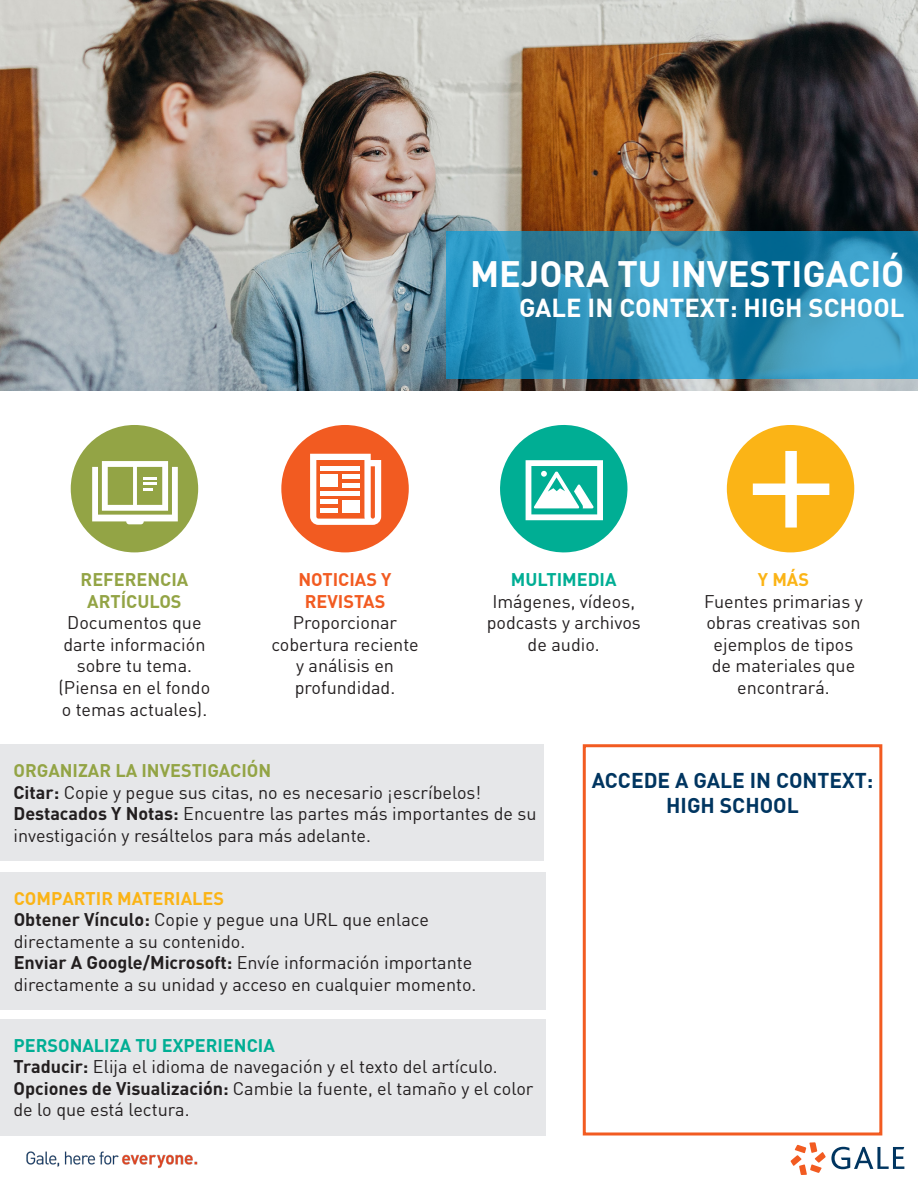
<style>
.page{position:relative;width:918px;height:1188px;background:#fff}
.page>*{position:absolute;margin:0;border:0;box-sizing:border-box;transform-origin:0 0}
.t1{font:700 36px "DIN";color:#fff}
.t2{font:700 25.5px "DIN";color:#fff}
.t3{font:700 21px/25.2px "DIN";color:#003560;text-align:center}
.t4{font:18px/21.6px "DIN";color:#231f20;text-align:center}
.t5{font:700 18px/21.6px "DIN";color:#93a445;text-align:center}
.t6{font:700 18px "DIN";color:#00ae94}
.t7{font:700 18px/21.6px "DIN";color:#f25b21;text-align:center}
.t8{font:700 18px "DIN";color:#fbb416}
.s1{font-weight:700}
.s2{font-weight:700;color:#fbb416}
</style>
<div class="page">
<img style="left:0;top:0;width:918px;height:391px">
<svg style="left:446px;top:231px;width:472px;height:148px;background:#2c8cb1"></svg>
<div style="left:71px;top:425px;width:127px;height:127px;background:#93a445;border-radius:50%"></div>
<svg style="left:92px;top:461px;width:86px;height:63px"></svg>
<div style="left:281px;top:425px;width:128px;height:127px;background:#f25b21;border-radius:50%"></div>
<svg style="left:310px;top:454px;width:71px;height:71px"></svg>
<hr style="left:321px;top:466px;width:39px;height:4px;background:#fff">
<hr style="left:342px;top:475px;width:18px;height:4px;background:#fff">
<hr style="left:342px;top:483px;width:18px;height:4px;background:#fff">
<div style="left:321px;top:475px;width:17px;height:12px;background:#fff"></div>
<div style="left:321px;top:491px;width:39px;height:5px;background:#fff"></div>
<div style="left:342px;top:500px;width:18px;height:12px;background:#fff"></div>
<hr style="left:321px;top:500px;width:17px;height:4px;background:#fff">
<hr style="left:321px;top:508px;width:17px;height:4px;background:#fff">
<svg style="left:500px;top:425px;width:128px;height:128px"></svg>
<div style="left:727px;top:425px;width:127px;height:127px;background:#fbb416;border-radius:50%"></div>
<svg style="left:753px;top:451px;width:76px;height:77px"></svg>
<div style="left:0;top:744px;width:544px;height:117px;background:#e6e7e9"></div>
<div style="left:0;top:872px;width:545px;height:137px;background:#e6e7e9"></div>
<div style="left:0;top:1019px;width:545px;height:117px;background:#e6e7e9"></div>
<div style="left:583px;top:744px;width:299px;height:392px;border:3px solid #f25b21"></div>
<img style="left:26px;top:1151px;width:172px;height:18px">
<svg style="left:791px;top:1142px;width:113px;height:33px"></svg>
<p class="t1" style="left:470px;top:250px;width:436px">MEJORA TU INVESTIGACIÓ</p>
<p class="t2" style="left:519px;top:291px;width:387px">GALE IN CONTEXT: HIGH SCHOOL</p>
<p class="t5" style="left:81px;top:568px;width:109px">REFERENCIA<br>ARTÍCULOS</p>
<p class="t4" style="left:59px;top:612px;width:153px">Documentos que darte información sobre tu tema. (Piensa en el fondo</p>
<p class="t4" style="left:62px;top:698px;width:147px">o temas actuales).</p>
<p class="t7" style="left:299px;top:568px;width:95px">NOTICIAS Y<br>REVISTAS</p>
<p class="t4" style="left:271px;top:612px;width:149px">Proporcionar cobertura reciente y análisis en profundidad.</p>
<p class="t6" style="left:511px;top:568px;width:107px">MULTIMEDIA</p>
<p class="t4" style="left:487px;top:590px;width:156px">Imágenes, vídeos, podcasts y archivos de audio.</p>
<p class="t8" style="left:758px;top:568px;width:53px">Y MÁS</p>
<p class="t4" style="left:704px;top:590px;width:160px">Fuentes primarias y obras creativas son ejemplos de tipos de materiales que encontrará.</p>
<p class="t5" style="left:14px;top:759px;width:259px">ORGANIZAR LA INVESTIGACIÓN</p>
<p class="t4" style="left:14px;top:781px;width:469px"><span class="s1">Citar:</span> Copie y pegue sus citas, no es necesario ¡escríbelos!</p>
<p class="t4" style="left:14px;top:803px;width:525px;text-align:left"><span class="s1">Destacados Y Notas:</span> Encuentre las partes más importantes de su investigación y resáltelos para más adelante.</p>
<p class="t4" style="left:14px;top:887px;width:464px;text-align:left"><span class="s2">COMPARTIR MATERIALES<br></span><span class="s1">Obtener Vínculo:</span> Copie y pegue una URL que enlace directamente a su contenido.<br><span class="s1">Enviar A Google/Microsoft:</span> Envíe información importante directamente a su unidad y acceso en cualquier momento.</p>
<p class="t6" style="left:14px;top:1033px;width:263px">PERSONALIZA TU EXPERIENCIA</p>
<p class="t4" style="left:14px;top:1056px;width:486px"><span class="s1">Traducir:</span> Elija el idioma de navegación y el texto del artículo.</p>
<p class="t4" style="left:14px;top:1077px;width:521px;text-align:left"><span class="s1">Opciones de Visualización:</span> Cambie la fuente, el tamaño y el color de lo que está lectura.</p>
<p class="t3" style="left:592px;top:767px;width:283px">ACCEDE A GALE IN CONTEXT:<br>HIGH SCHOOL</p>
</div>
